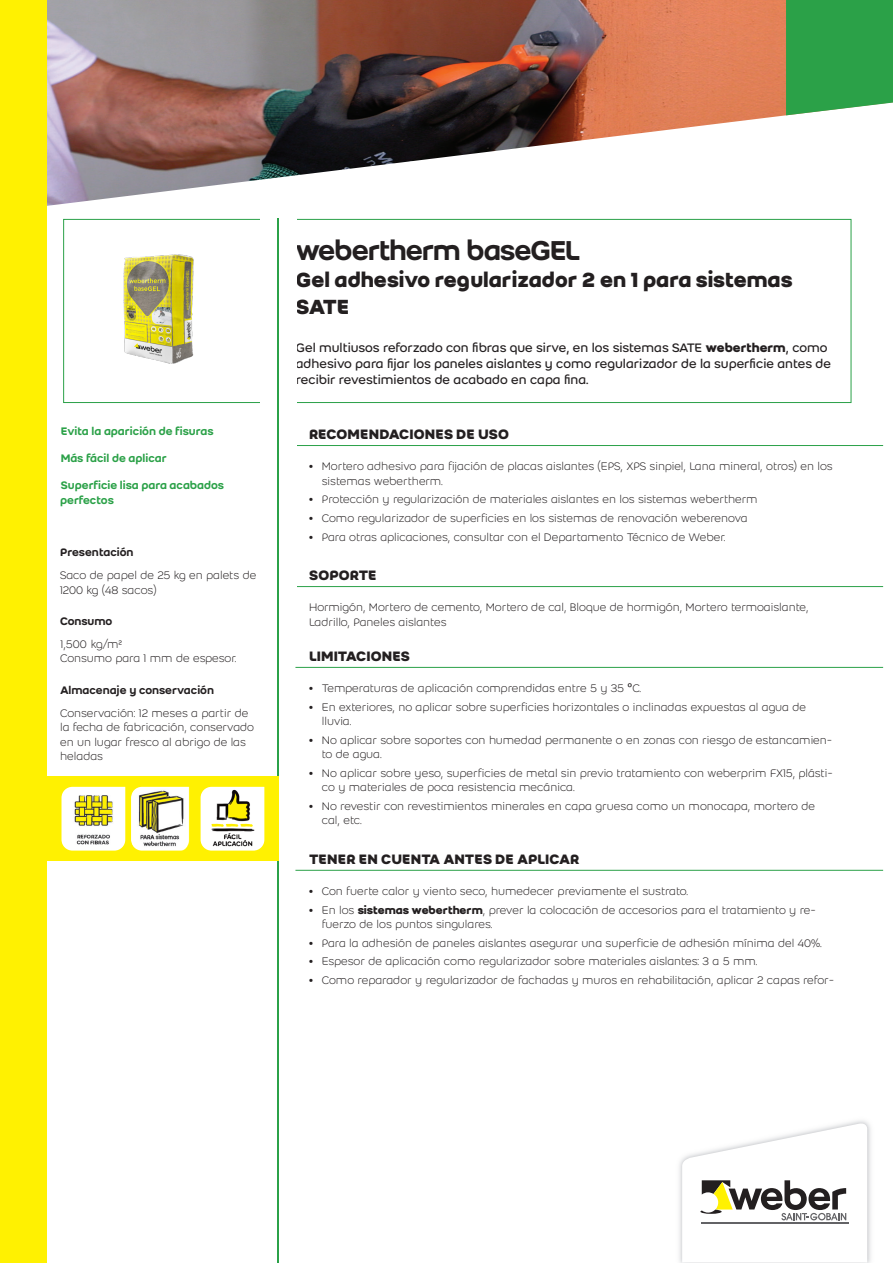
<style>
.page{position:relative;width:893px;height:1263px;background:#fff}
.page>*{position:absolute;margin:0;border:0;box-sizing:border-box;transform-origin:0 0}
.A-Product_Name{font:30px "Weber Name";color:#231f20}
.A-Short_description{font:700 22.5px/27px "Weber";color:#231f20}
.Long_name{font:700 15px "Weber";letter-spacing:.01em;color:#231f20}
.A-Product_Descriptio{font:13.5px/16.2px "Weber";color:#231f20}
.Values_2{font:300 12px/14.4px "Weber";color:#231f20}
.Value{font:300 12px/14.4px "Weber";color:#231f20}
.li_1{font:500 12px/14.4px "Weber";color:#2ba148}
.Static_Presentation{font:500 12px "Weber";color:#231f20}
.s1{font-weight:700}
.s2{font-family:"Public Sans";font-weight:500}
</style>
<div class="page">
<hr style="left:277px;top:1075px;width:2px;height:188px;background:#2ba148">
<img style="left:46px;top:0;width:743px;height:212px">
<hr style="left:295px;top:445px;width:588px;height:1px;background:#2ba148">
<hr style="left:295px;top:586px;width:588px;height:1px;background:#2ba148">
<hr style="left:295px;top:667px;width:588px;height:1px;background:#2ba148">
<hr style="left:295px;top:870px;width:588px;height:1px;background:#2ba148">
<img style="left:123px;top:254px;width:71px;height:110px">
<div style="left:63px;top:219px;width:788px;height:184px;border:1px solid #2ba148"></div>
<div style="left:260px;top:218px;width:36px;height:389px;background:#fff"></div>
<hr style="left:277px;top:218px;width:2px;height:990px;background:#2ba148">
<div style="left:46px;top:776px;width:233px;height:85px;background:#fff101"></div>
<img style="left:62px;top:787px;width:63px;height:64px">
<img style="left:131px;top:787px;width:59px;height:64px">
<img style="left:201px;top:787px;width:63px;height:64px">
<div style="left:0;top:0;width:46px;height:1263px;background:#fff101"></div>
<div style="left:786px;top:0;width:107px;height:115px;background:#2ba148"></div>
<img style="left:679px;top:1120px;width:192px;height:143px">
<svg style="left:682px;top:1122px;width:185px;height:140px"></svg>
<p class="li_1" style="left:61px;top:424px;width:154px">Evita la aparición de fisuras</p>
<p class="li_1" style="left:61px;top:451px;width:107px">Más fácil de aplicar</p>
<p class="li_1" style="left:60px;top:478px;width:165px">Superficie lisa para acabados perfectos</p>
<p class="Static_Presentation" style="left:60px;top:544px;width:75px">Presentación</p>
<p class="Value" style="left:60px;top:568px;width:198px">Saco de papel de 25 kg en palets de<br>1200 kg (48 sacos)</p>
<p class="Static_Presentation" style="left:60px;top:612px;width:54px">Consumo</p>
<p class="Value" style="left:61px;top:637px;width:63px">1,500 kg/m²</p>
<p class="Values_2" style="left:60px;top:651px;width:178px">Consumo para 1 mm de espesor.</p>
<p class="Static_Presentation" style="left:60px;top:681px;width:156px">Almacenaje y conservación</p>
<p class="Value" style="left:60px;top:705px;width:196px">Conservación: 12 meses a partir de la fecha de fabricación, conservado en un lugar fresco al abrigo de las heladas</p>
<p class="A-Product_Name" style="left:296px;top:228px;width:285px">webertherm baseGEL</p>
<p class="A-Short_description" style="left:296px;top:266px;width:498px">Gel adhesivo regularizador 2 en 1 para sistemas<br>SATE</p>
<p class="A-Product_Descriptio" style="left:296px;top:339px;width:537px">Gel multiusos reforzado con fibras que sirve, en los sistemas SATE <span class="s1">webertherm</span>, como adhesivo para fijar los paneles aislantes y como regularizador de la superficie antes de recibir revestimientos de acabado en capa fina.</p>
<p class="Long_name" style="left:309px;top:422px;width:201px">RECOMENDACIONES DE USO</p>
<p class="Values_2" style="left:322px;top:459px;width:512px;text-indent:-13px"><span class="s1">•</span> Mortero adhesivo para fijación de placas aislantes (EPS, XPS sinpiel, Lana mineral, otros) en los sistemas webertherm.</p>
<p class="Values_2" style="left:309px;top:492px;width:450px"><span class="s1">•</span> Protección y regularización de materiales aislantes en los sistemas webertherm</p>
<p class="Values_2" style="left:309px;top:510px;width:440px"><span class="s1">•</span> Como regularizador de superficies en los sistemas de renovación weberenova</p>
<p class="Values_2" style="left:309px;top:529px;width:418px"><span class="s1">•</span> Para otras aplicaciones, consultar con el Departamento Técnico de Weber.</p>
<p class="Long_name" style="left:309px;top:563px;width:69px">SOPORTE</p>
<p class="Values_2" style="left:309px;top:600px;width:501px">Hormigón, Mortero de cemento, Mortero de cal, Bloque de hormigón, Mortero termoaislante,<br>Ladrillo, Paneles aislantes</p>
<p class="Long_name" style="left:309px;top:644px;width:102px">LIMITACIONES</p>
<p class="Values_2" style="left:309px;top:681px;width:334px"><span class="s1">•</span> Temperaturas de aplicación comprendidas entre 5 y 35 <span class="s2">º</span>C.</p>
<p class="Values_2" style="left:322px;top:699px;width:486px;text-indent:-13px"><span class="s1">•</span> En exteriores, no aplicar sobre superficies horizontales o inclinadas expuestas al agua de lluvia.</p>
<p class="Values_2" style="left:322px;top:732px;width:512px;text-indent:-13px"><span class="s1">•</span> No aplicar sobre soportes con humedad permanente o en zonas con riesgo de estancamien&shy;to de agua.</p>
<p class="Values_2" style="left:322px;top:765px;width:512px;text-indent:-13px"><span class="s1">•</span> No aplicar sobre yeso, superficies de metal sin previo tratamiento con weberprim FX15, plásti&shy;co y materiales de poca resistencia mecánica.</p>
<p class="Values_2" style="left:322px;top:798px;width:495px;text-indent:-13px"><span class="s1">•</span> No revestir con revestimientos minerales en capa gruesa como un monocapa, mortero de cal, etc.</p>
<p class="Long_name" style="left:309px;top:847px;width:272px">TENER EN CUENTA ANTES DE APLICAR</p>
<p class="Values_2" style="left:309px;top:883px;width:381px"><span class="s1">•</span> Con fuerte calor y viento seco, humedecer previamente el sustrato.</p>
<p class="Values_2" style="left:322px;top:902px;width:496px;text-indent:-13px"><span class="s1">•</span> En los <span class="s1">sistemas webertherm</span>, prever la colocación de accesorios para el tratamiento y re&shy;fuerzo de los puntos singulares.</p>
<p class="Values_2" style="left:309px;top:935px;width:514px"><span class="s1">•</span> Para la adhesión de paneles aislantes asegurar una superficie de adhesión mínima del 40%.</p>
<p class="Values_2" style="left:309px;top:954px;width:450px"><span class="s1">•</span> Espesor de aplicación como regularizador sobre materiales aislantes: 3 a 5 mm.</p>
<p class="Values_2" style="left:309px;top:972px;width:527px"><span class="s1">•</span> Como reparador y regularizador de fachadas y muros en rehabilitación, aplicar 2 capas refor-</p>
</div>
